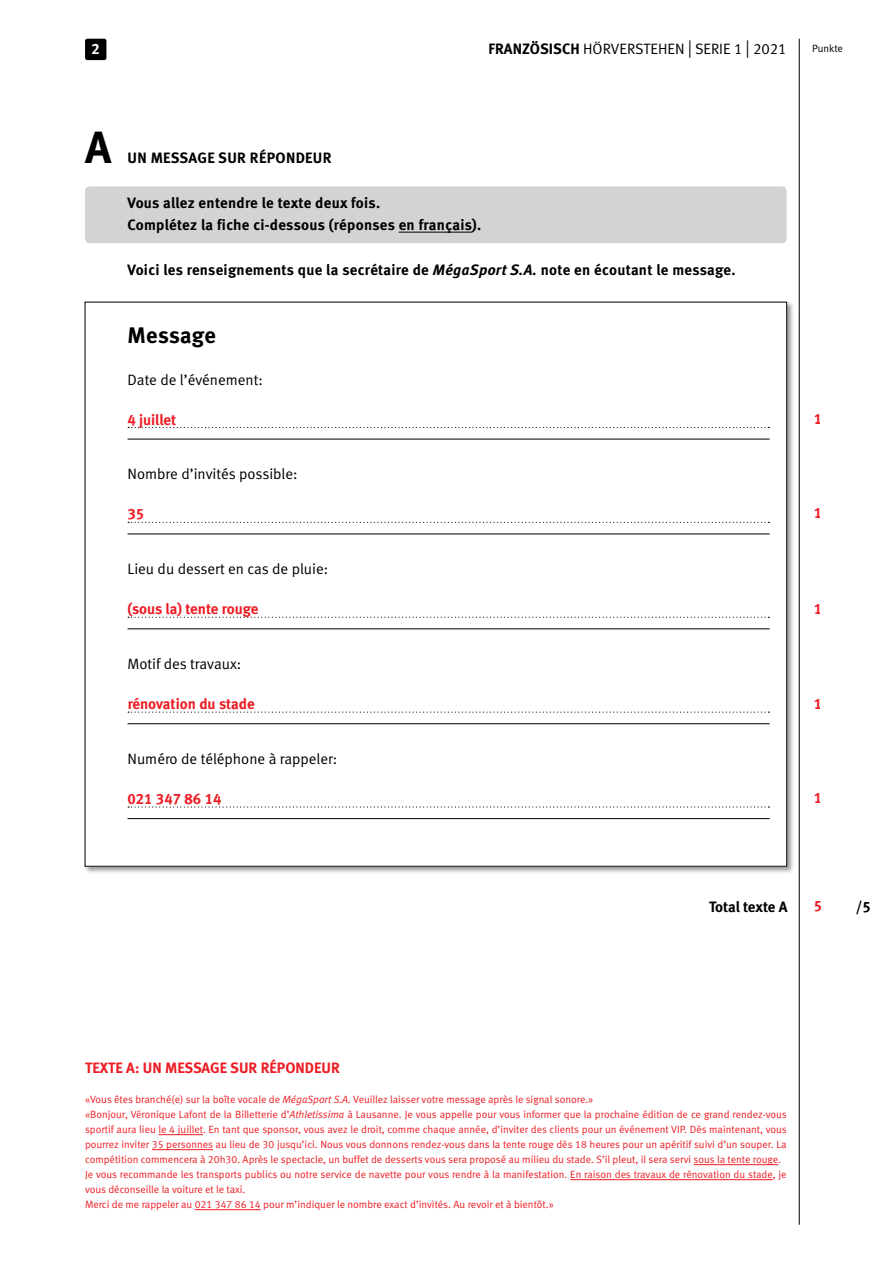
<style>
.page{position:relative;width:893px;height:1263px;background:#fff}
.page>*{position:absolute;margin:0;border:0;box-sizing:border-box;transform-origin:0 0}
.Titel_01_ohne_Linie{font:45px "Meta Bold LF";color:#000}
.Titel_01_ohne_Linie-2{font:22.5px "Meta Bold LF";letter-spacing:.015em;color:#000}
.Titel_01_ohne_Linie-3{font:15px/22.5px "Meta Bold LF";letter-spacing:.02em;color:#000}
.Titel_03{font:15px "Meta Normal LF";color:#000}
.t1{font:15px "Meta Bold LF";color:#ed1d24}
.Titel_01_ohne_Linie-4{font:15px "Meta Normal LF";color:#000}
.Text_mit_Linie_unten{font:15px "Meta Bold LF";letter-spacing:-.01em;color:#000}
.t2{font:15px "Meta Bold LF";color:#fff}
.t3{font:10.5px/15px "Meta Normal LF";color:#ed1d24}
.t4{font:10.5px "Meta Normal LF";letter-spacing:-.005em;color:#000}
.s1{font-family:"Meta Bold LF"}
.s2{font-size:18px}
.s3{font-style:italic}
</style>
<div class="page">
<div style="left:85px;top:39px;width:21px;height:21px;background:#000;border-radius:2px"></div>
<hr style="left:799px;top:39px;width:1px;height:1186px;background:#000">
<div style="left:83px;top:300px;width:711px;height:574px;background:#000;opacity:.4"></div>
<div style="left:85px;top:302px;width:702px;height:564px;background:#fff"></div>
<div style="left:85px;top:186px;width:702px;height:57px;background:#d1d3d4;border-radius:4px"></div>
<hr style="left:399px;top:232px;width:73px;height:1px;background:#000">
<hr style="left:128px;top:439px;width:642px;height:1px;background:#000">
<hr style="left:128px;top:534px;width:642px;height:1px;background:#000">
<hr style="left:128px;top:629px;width:642px;height:1px;background:#000">
<hr style="left:128px;top:723px;width:642px;height:1px;background:#000">
<hr style="left:128px;top:818px;width:642px;height:1px;background:#000">
<svg style="left:128px;top:427px;width:641px;height:1px"></svg>
<svg style="left:128px;top:522px;width:641px;height:1px"></svg>
<svg style="left:128px;top:617px;width:641px;height:1px"></svg>
<svg style="left:128px;top:711px;width:641px;height:2px"></svg>
<svg style="left:128px;top:806px;width:641px;height:1px"></svg>
<hr style="left:159px;top:1134px;width:44px;height:1px;background:#ed1d24">
<hr style="left:152px;top:1149px;width:61px;height:1px;background:#ed1d24">
<hr style="left:694px;top:1164px;width:84px;height:1px;background:#ed1d24">
<hr style="left:570px;top:1179px;width:203px;height:1px;background:#ed1d24">
<hr style="left:195px;top:1209px;width:66px;height:1px;background:#ed1d24">
<p class="Titel_03" style="left:489px;top:41px;width:300px"><span class="s1">FRANZÖSISCH</span> HÖRVERSTEHEN <span class="s2">|</span> SERIE 1 <span class="s2">|</span> 2021</p>
<p class="t2" style="left:91px;top:40px;width:10px">2</p>
<p class="t4" style="left:812px;top:43px;width:32px">Punkte</p>
<p class="Titel_01_ohne_Linie" style="left:85px;top:120px;width:28px">A</p>
<p class="Titel_01_ohne_Linie-3" style="left:128px;top:146px;width:205px">UN MESSAGE SUR RÉPONDEUR</p>
<p class="Titel_01_ohne_Linie-3" style="left:128px;top:191px;width:355px">Vous allez entendre le texte deux fois.<br>Complétez la fiche ci-dessous (réponses en français).</p>
<p class="Titel_01_ohne_Linie-3" style="left:128px;top:258px;width:609px">Voici les renseignements que la secrétaire de <span class="s3">MégaSport S.A.</span> note en écoutant le message.</p>
<p class="Titel_01_ohne_Linie-2" style="left:128px;top:321px;width:90px">Message</p>
<p class="Titel_01_ohne_Linie-4" style="left:128px;top:371px;width:137px">Date de l’événement:</p>
<h3 class="t1" style="left:127px;top:411px;width:50px">4 juillet</h3>
<p class="Titel_03" style="left:128px;top:465px;width:171px">Nombre d’invités possible:</p>
<h3 class="t1" style="left:127px;top:505px;width:18px">35</h3>
<p class="Titel_03" style="left:128px;top:560px;width:202px">Lieu du dessert en cas de pluie:</p>
<h3 class="t1" style="left:127px;top:600px;width:133px">(sous la) tente rouge</h3>
<p class="Titel_03" style="left:128px;top:655px;width:115px">Motif des travaux:</p>
<h3 class="t1" style="left:127px;top:695px;width:129px">rénovation du stade</h3>
<p class="Titel_03" style="left:128px;top:750px;width:211px">Numéro de téléphone à rappeler:</p>
<h3 class="t1" style="left:127px;top:789px;width:96px">021 347 86 14</h3>
<h3 class="t1" style="left:813px;top:410px;width:10px">1</h3>
<h3 class="t1" style="left:813px;top:503px;width:10px">1</h3>
<h3 class="t1" style="left:813px;top:600px;width:10px">1</h3>
<h3 class="t1" style="left:813px;top:695px;width:10px">1</h3>
<h3 class="t1" style="left:813px;top:788px;width:10px">1</h3>
<p class="Text_mit_Linie_unten" style="left:709px;top:898px;width:80px">Total texte A</p>
<p class="Text_mit_Linie_unten" style="left:856px;top:898px;width:16px">/5</p>
<h3 class="t1" style="left:813px;top:897px;width:10px">5</h3>
<h3 class="t1" style="left:85px;top:1059px;width:256px">TEXTE A: UN MESSAGE SUR RÉPONDEUR</h3>
<p class="t3" style="left:85px;top:1092px;width:703px">«Vous êtes branché(e) sur la boîte vocale de <span class="s3">MégaSport S.A.</span> Veuillez laisser votre message après le signal sonore.»<br>«Bonjour, Véronique Lafont de la Billetterie d’<span class="s3">Athletissima</span> à Lausanne. Je vous appelle pour vous informer que la prochaine édition de ce grand rendez-vous sportif aura lieu le 4 juillet. En tant que sponsor, vous avez le droit, comme chaque année, d’inviter des clients pour un événement VIP. Dès maintenant, vous pourrez inviter 35 personnes au lieu de 30 jusqu’ici. Nous vous donnons rendez-vous dans la tente rouge dès 18 heures pour un apéritif suivi d’un souper. La compétition commencera à 20h30. Après le spectacle, un buffet de desserts vous sera proposé au milieu du stade. S’il pleut, il sera servi sous la tente rouge.<br>Je vous recommande les transports publics ou notre service de navette pour vous rendre à la manifestation. En raison des travaux de rénovation du stade, je vous déconseille la voiture et le taxi.<br>Merci de me rappeler au 021 347 86 14 pour m’indiquer le nombre exact d’invités. Au revoir et à bientôt.»</p>
</div>
